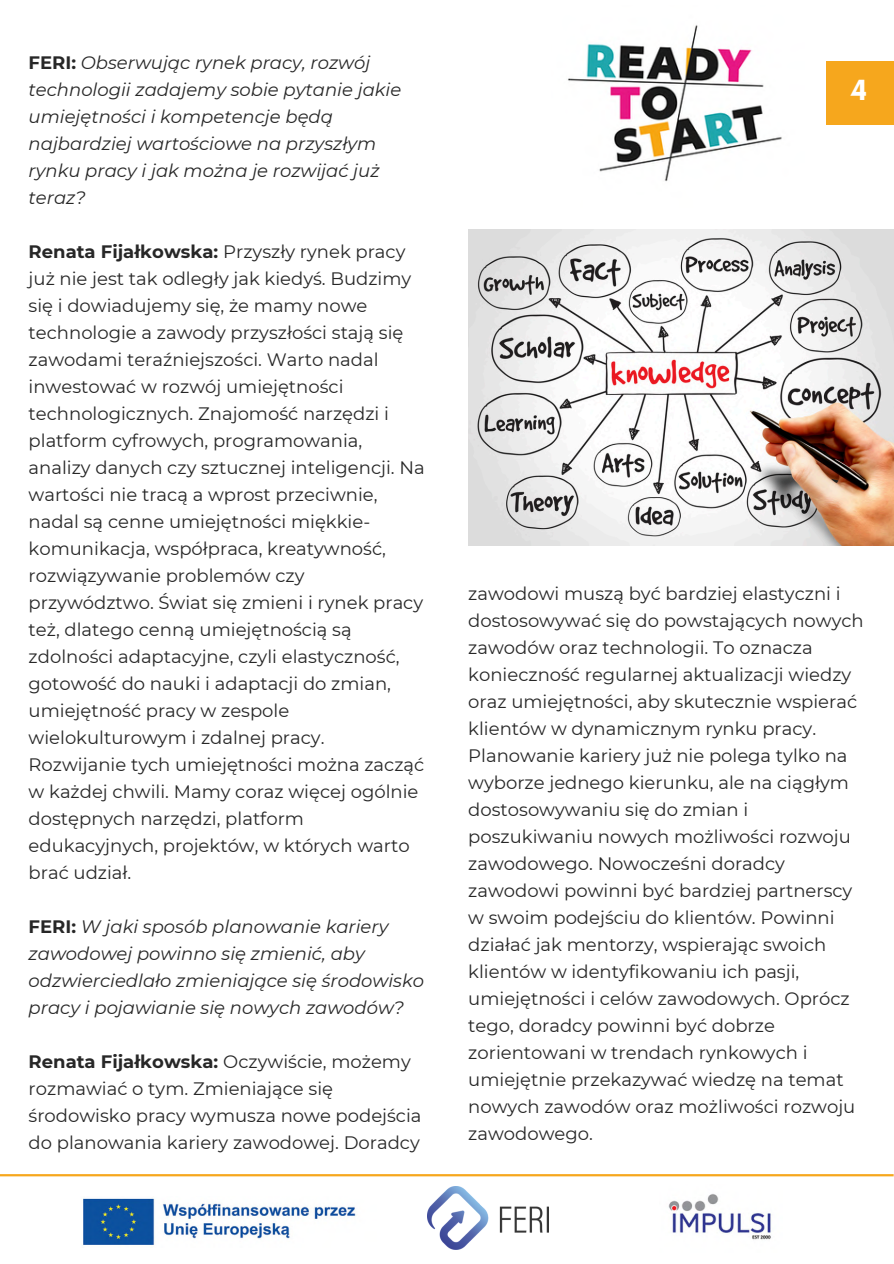
<style>
.page{position:relative;width:894px;height:1264px;background:#fff}
.page>*{position:absolute;margin:0;border:0;box-sizing:border-box;transform-origin:0 0}
.t1{font:700 27px "Now";color:#fff}
.t2{font:18px/27px "Montserrat";color:#272727}
.t3{font:italic 18px/27px "Montserrat";color:#272727}
.s1{font-weight:700;font-style:normal}
.s2{font-weight:700}
</style>
<div class="page">
<img style="left:468px;top:229px;width:425px;height:317px">
<img style="left:568px;top:25px;width:214px;height:157px">
<hr style="left:0;top:1174px;width:893px;height:2px;background:#f6a71d">
<div style="left:825px;top:61px;width:68px;height:64px;background:#f6a71d"></div>
<img style="left:427px;top:1186px;width:121px;height:63px">
<img style="left:668px;top:1194px;width:103px;height:46px">
<img style="left:83px;top:1198px;width:273px;height:47px">
<h1 class="t3" style="left:29px;top:49px;width:374px"><span class="s1">FERI:</span> Obserwując rynek pracy, rozwój technologii zadajemy sobie pytanie jakie umiejętności i kompetencje będą najbardziej wartościowe na przyszłym rynku pracy i jak można je rozwijać już teraz?</h1>
<h1 class="t2" style="left:29px;top:238px;width:397px"><span class="s2">Renata Fijałkowska:</span> Przyszły rynek pracy już nie jest tak odległy jak kiedyś. Budzimy się i dowiadujemy się, że mamy nowe technologie a zawody przyszłości stają się zawodami teraźniejszości. Warto nadal inwestować w rozwój umiejętności technologicznych. Znajomość narzędzi i platform cyfrowych, programowania, analizy danych czy sztucznej inteligencji. Na wartości nie tracą a wprost przeciwnie, nadal są cenne umiejętności miękkie&shy;komunikacja, współpraca, kreatywność, rozwiązywanie problemów czy przywództwo. Świat się zmieni i rynek pracy też, dlatego cenną umiejętnością są zdolności adaptacyjne, czyli elastyczność, gotowość do nauki i adaptacji do zmian, umiejętność pracy w zespole wielokulturowym i zdalnej pracy.<br>Rozwijanie tych umiejętności można zacząć w każdej chwili. Mamy coraz więcej ogólnie dostępnych narzędzi, platform edukacyjnych, projektów, w których warto brać udział.</h1>
<p class="t3" style="left:29px;top:913px;width:397px"><span class="s1">FERI:</span> W jaki sposób planowanie kariery zawodowej powinno się zmienić, aby odzwierciedlało zmieniające się środowisko pracy i pojawianie się nowych zawodów?</p>
<p class="t2" style="left:29px;top:1048px;width:394px"><span class="s2">Renata Fijałkowska:</span> Oczywiście, możemy rozmawiać o tym. Zmieniające się środowisko pracy wymusza nowe podejścia do planowania kariery zawodowej. Doradcy</p>
<h1 class="t1" style="left:849px;top:76px;width:19px">4</h1>
<p class="t2" style="left:468px;top:580px;width:397px">zawodowi muszą być bardziej elastyczni i dostosowywać się do powstających nowych zawodów oraz technologii. To oznacza konieczność regularnej aktualizacji wiedzy oraz umiejętności, aby skutecznie wspierać klientów w dynamicznym rynku pracy.<br>Planowanie kariery już nie polega tylko na wyborze jednego kierunku, ale na ciągłym dostosowywaniu się do zmian i poszukiwaniu nowych możliwości rozwoju zawodowego. Nowocześni doradcy zawodowi powinni być bardziej partnerscy w swoim podejściu do klientów. Powinni działać jak mentorzy, wspierając swoich klientów w identyfikowaniu ich pasji, umiejętności i celów zawodowych. Oprócz tego, doradcy powinni być dobrze zorientowani w trendach rynkowych i umiejętnie przekazywać wiedzę na temat nowych zawodów oraz możliwości rozwoju zawodowego.</p>
</div>
